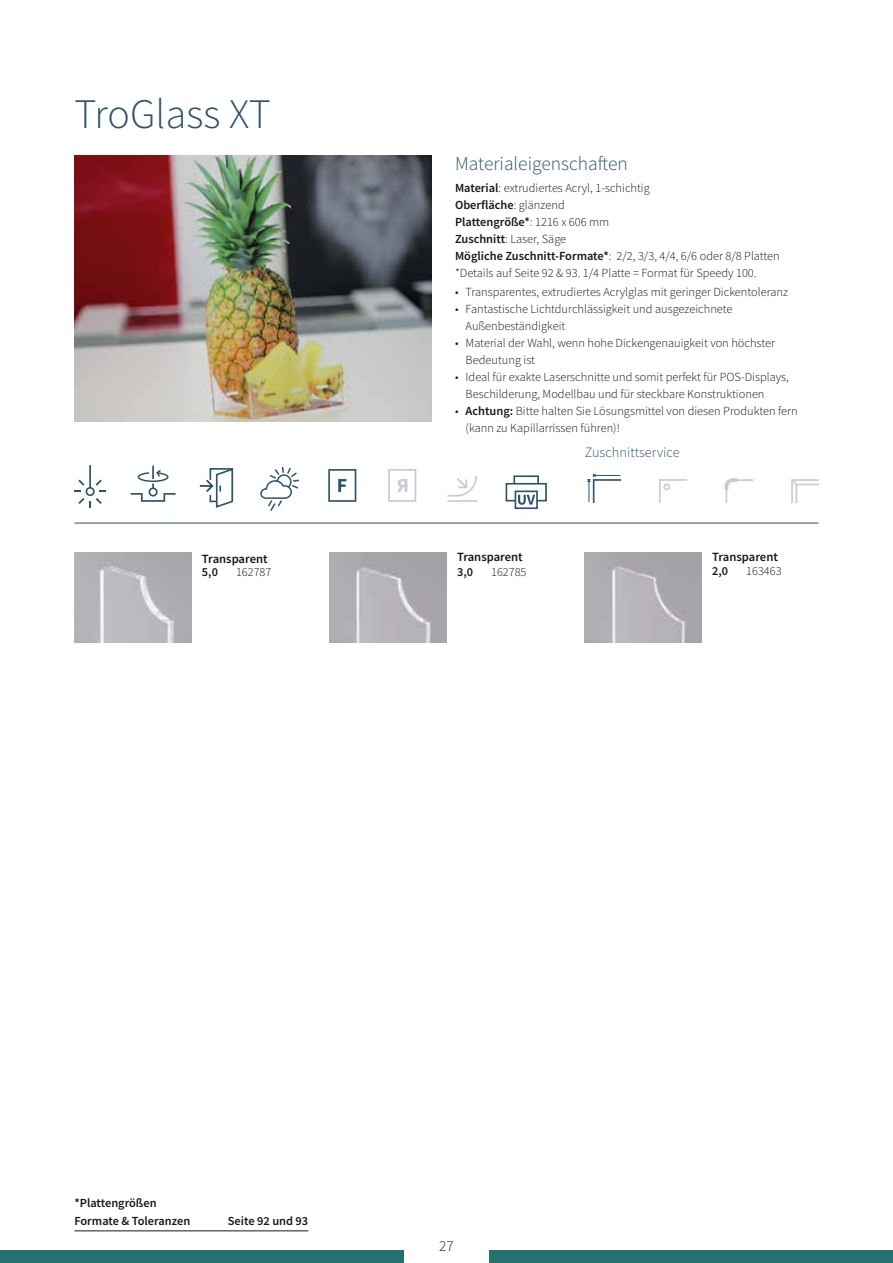
<style>
.page{position:relative;width:893px;height:1263px;background:#fff}
.page>*{position:absolute;margin:0;border:0;box-sizing:border-box;transform-origin:0 0}
.t1{font:300 42px "Source Sans Pro";letter-spacing:.005em;color:#2e536c}
.t2{font:300 19.5px "Source Sans Pro";color:#2e536c}
.t3{font:300 15px "Source Sans Pro";color:#181716}
.t4{font:300 14.25px "Source Sans Pro";letter-spacing:.005em;color:#2e536c}
.t5{font:600 12.6px "Source Sans Pro";color:#181716}
.t6{font:300 12.3px/17px "Source Sans Pro";color:#181716}
.t7{font:600 12.3px/18.8px "Source Sans Pro";color:#181716}
.s1{font-weight:600}
</style>
<div class="page">
<img style="left:585px;top:553px;width:117px;height:89px">
<img style="left:330px;top:553px;width:116px;height:89px">
<img style="left:74px;top:553px;width:117px;height:89px">
<div style="left:513px;top:475px;width:26px;height:10px;border:2px solid #2e536c"></div>
<div style="left:506px;top:483px;width:41px;height:18px;border:2px solid #2e536c"></div>
<div style="left:515px;top:490px;width:23px;height:19px;border:2px solid #2e536c"></div>
<svg style="left:518px;top:495px;width:17px;height:10px"></svg>
<hr style="left:448px;top:500px;width:29px;height:2px;background:#c4cbd5">
<svg style="left:448px;top:476px;width:29px;height:21px"></svg>
<div style="left:388px;top:469px;width:28px;height:33px;border:2px solid #c4cbd5"></div>
<svg style="left:397px;top:479px;width:10px;height:13px"></svg>
<svg style="left:260px;top:467px;width:39px;height:44px"></svg>
<div style="left:328px;top:469px;width:28px;height:33px;border:2px solid #2e536c"></div>
<svg style="left:338px;top:479px;width:8px;height:13px"></svg>
<svg style="left:200px;top:468px;width:33px;height:40px"></svg>
<svg style="left:74px;top:465px;width:32px;height:43px"></svg>
<svg style="left:131px;top:466px;width:45px;height:36px"></svg>
<hr style="left:74px;top:523px;width:745px;height:1px;background:#2e536c">
<img style="left:74px;top:155px;width:358px;height:266px">
<svg style="left:791px;top:479px;width:27px;height:23px"></svg>
<svg style="left:587px;top:473px;width:33px;height:29px"></svg>
<svg style="left:659px;top:479px;width:27px;height:23px"></svg>
<svg style="left:725px;top:478px;width:27px;height:24px"></svg>
<div style="left:0;top:1250px;width:404px;height:13px;background:#257170"></div>
<div style="left:489px;top:1250px;width:404px;height:13px;background:#257170"></div>
<hr style="left:74px;top:1230px;width:234px;height:1px;background:#181716">
<h1 class="t1" style="left:74px;top:88px;width:198px">TroGlass XT</h1>
<h2 class="t2" style="left:455px;top:151px;width:174px">Materialeigenschaften</h2>
<p class="t6" style="left:455px;top:180px;width:326px"><span class="s1">Material</span>: extrudiertes Acryl, 1-schichtig<br><span class="s1">Oberfläche</span>: glänzend<br><span class="s1">Plattengröße*</span>: 1216 x 606 mm<br><span class="s1">Zuschnitt</span>: Laser, Säge<br><span class="s1">Mögliche Zuschnitt-Formate*</span>: 2/2, 3/3, 4/4, 6/6 oder 8/8 Platten *Details auf Seite 92 &amp; 93. 1/4 Platte = Format für Speedy 100.</p>
<p class="t6" style="left:455px;top:283px;width:335px">• Transparentes, extrudiertes Acrylglas mit geringer Dickentoleranz</p>
<p class="t6" style="left:466px;top:300px;width:268px;text-indent:-11px">• Fantastische Lichtdurchlässigkeit und ausgezeichnete<br>Außenbeständigkeit</p>
<p class="t6" style="left:466px;top:334px;width:311px;text-indent:-11px">• Material der Wahl, wenn hohe Dickengenauigkeit von höchster<br>Bedeutung ist</p>
<p class="t6" style="left:466px;top:368px;width:325px;text-indent:-11px">• Ideal für exakte Laserschnitte und somit perfekt für POS-Displays,<br>Beschilderung, Modellbau und für steckbare Konstruktionen</p>
<p class="t6" style="left:466px;top:402px;width:334px;text-indent:-11px">• <span class="s1">Achtung:</span> Bitte halten Sie Lösungsmittel von diesen Produkten fern (kann zu Kapillarrissen führen)!</p>
<p class="t4" style="left:585px;top:444px;width:97px">Zuschnittservice</p>
<p class="t5" style="left:202px;top:550px;width:67px">Transparent</p>
<p class="t5" style="left:712px;top:549px;width:67px">Transparent</p>
<p class="t7" style="left:457px;top:563px;width:18px">3,0</p>
<p class="t6" style="left:491px;top:564px;width:37px">162785</p>
<p class="t5" style="left:457px;top:549px;width:67px">Transparent</p>
<p class="t7" style="left:202px;top:563px;width:18px">5,0</p>
<p class="t6" style="left:236px;top:564px;width:37px">162787</p>
<p class="t7" style="left:712px;top:561px;width:18px">2,0</p>
<p class="t6" style="left:746px;top:562px;width:37px">163463</p>
<p class="t7" style="left:74px;top:1193px;width:118px">*Plattengrößen<br>Formate &amp; Toleranzen</p>
<p class="t7" style="left:228px;top:1212px;width:82px">Seite 92 und 93</p>
<p class="t3" style="left:439px;top:1237px;width:16px">27</p>
</div>
